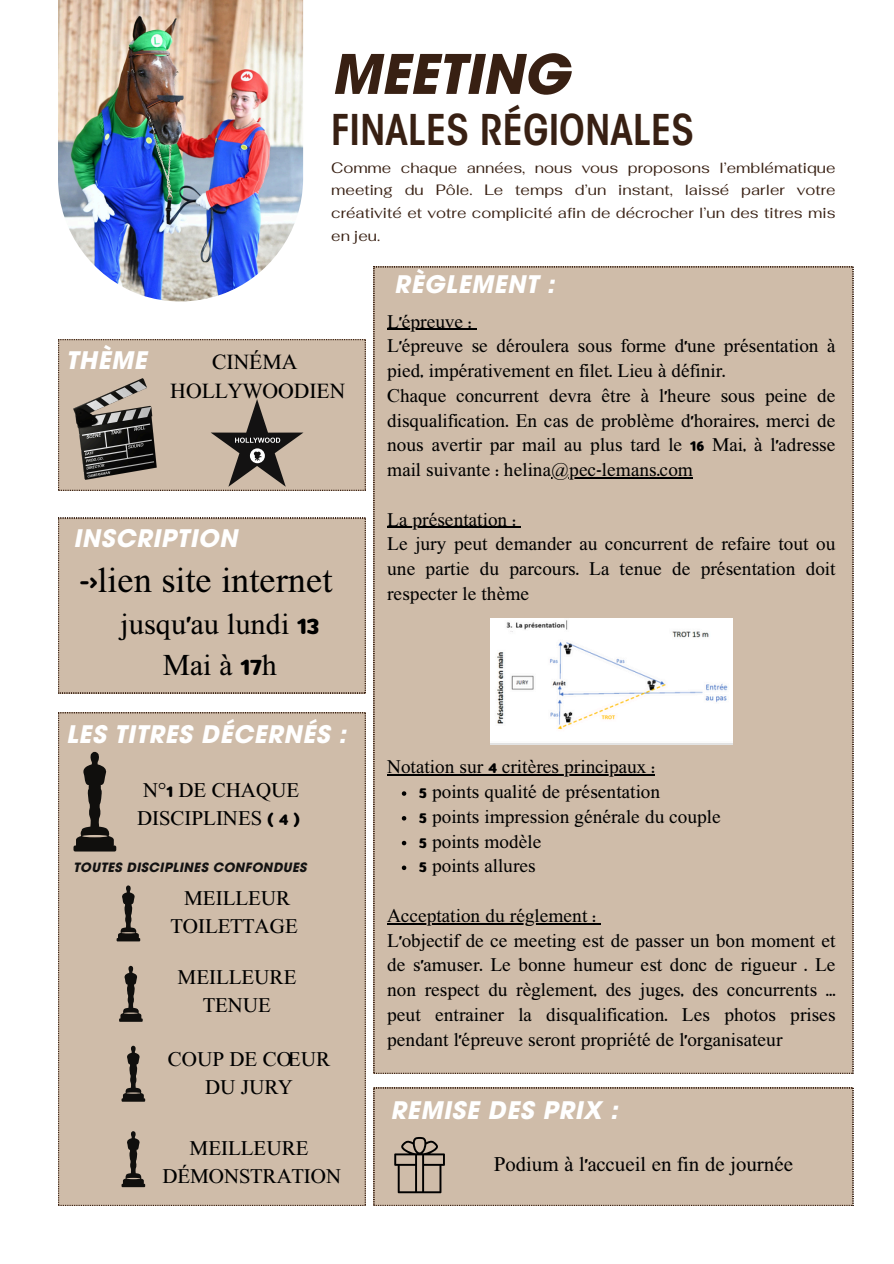
<style>
.page{position:relative;width:894px;height:1264px;background:#fff}
.page>*{position:absolute;margin:0;border:0;box-sizing:border-box;transform-origin:0 0}
.t1{font:italic 700 54px "ITC Avant Garde Std";color:#382013}
.t2{font:600 condensed 42px "ITC Avant Garde Std";color:#382013}
.t3{font:700 35.1px "Hollywood MF";color:#000}
.t4{font:700 29.55px/40.7px "Hollywood MF";color:#000;text-align:center}
.t5{font:italic 700 24px "ITC Avant Garde Std";letter-spacing:.03em;color:#fff}
.t6{font:700 21px/29.2px "Hollywood MF";color:#000;text-align:center}
.t7{font:700 20.4px/28px "Hollywood MF";color:#000;text-align:center}
.t8{font:700 18.9px/24.8px "Hollywood MF";color:#000;text-align:justify}
.t9{font:15px/22.5px "Fahkwang";color:#382013;text-align:justify}
.t10{font:italic 700 12.75px "ITC Avant Garde Std";letter-spacing:.03em;color:#131212}
</style>
<div class="page">
<img style="left:58px;top:0;width:245px;height:301px">
<div style="left:58px;top:518px;width:307px;height:175px;background:#cfbca9"></div>
<div style="left:58px;top:339px;width:307px;height:152px;background:#cfbca9"></div>
<div style="left:373px;top:1087px;width:480px;height:118px;background:#cfbca9"></div>
<div style="left:58px;top:712px;width:307px;height:493px;background:#cfbca9"></div>
<div style="left:373px;top:266px;width:480px;height:807px;background:#cfbca9"></div>
<img style="left:73px;top:378px;width:84px;height:101px">
<svg style="left:211px;top:399px;width:92px;height:88px;background:#988a7e"></svg>
<svg style="left:73px;top:751px;width:43px;height:100px;background:#82766a"></svg>
<svg style="left:117px;top:885px;width:23px;height:56px"></svg>
<svg style="left:119px;top:965px;width:24px;height:56px"></svg>
<svg style="left:121px;top:1045px;width:24px;height:56px"></svg>
<svg style="left:121px;top:1130px;width:24px;height:57px"></svg>
<svg style="left:394px;top:1136px;width:51px;height:57px;background:#9c8e7f"></svg>
<img style="left:490px;top:618px;width:242px;height:126px">
<hr style="left:387px;top:329px;width:84px;height:1px;background:#000">
<hr style="left:551px;top:477px;width:141px;height:1px;background:#000">
<hr style="left:387px;top:527px;width:128px;height:1px;background:#000">
<hr style="left:387px;top:774px;width:267px;height:1px;background:#000">
<svg style="left:401px;top:791px;width:5px;height:4px"></svg>
<svg style="left:401px;top:816px;width:5px;height:4px"></svg>
<svg style="left:401px;top:840px;width:5px;height:5px"></svg>
<svg style="left:401px;top:865px;width:5px;height:5px"></svg>
<hr style="left:387px;top:923px;width:208px;height:1px;background:#000">
<h5 class="t1" style="left:331px;top:54px;width:239px">MEETING</h5>
<p class="t2" style="left:331px;top:113px;width:364px">FINALES RÉGIONALES</p>
<p class="t9" style="left:331px;top:156px;width:505px">Comme chaque années, nous vous proposons l’emblématique meeting du Pôle. Le temps d’un instant, laissé parler votre créativité et votre complicité afin de décrocher l’un des titres mis en jeu.</p>
<h1 class="t5" style="left:66px;top:352px;width:82px">THÈME</h1>
<p class="t6" style="left:170px;top:348px;width:176px">CINÉMA<br>HOLLYWOODIEN</p>
<p class="t5" style="left:73px;top:529px;width:165px">INSCRIPTION</p>
<p class="t3" style="left:79px;top:564px;width:255px">-&gt;lien site internet</p>
<h6 class="t4" style="left:121px;top:604px;width:200px">jusqu’au lundi 13<br>Mai à 17h</h6>
<p class="t5" style="left:66px;top:724px;width:281px">LES TITRES DÉCERNÉS :</p>
<p class="t7" style="left:137px;top:776px;width:164px;text-align:left">N°1 DE CHAQUE<br>DISCIPLINES ( 4 )</p>
<p class="t10" style="left:73px;top:862px;width:234px">TOUTES DISCIPLINES CONFONDUES</p>
<p class="t7" style="left:171px;top:885px;width:128px">MEILLEUR<br>TOILETTAGE</p>
<p class="t7" style="left:177px;top:963px;width:120px">MEILLEURE<br>TENUE</p>
<p class="t7" style="left:168px;top:1045px;width:164px">COUP DE CŒUR<br>DU JURY</p>
<p class="t7" style="left:162px;top:1134px;width:180px">MEILLEURE<br>DÉMONSTRATION</p>
<p class="t5" style="left:394px;top:275px;width:162px">RÈGLEMENT :</p>
<p class="t8" style="left:387px;top:309px;width:86px">L’épreuve :</p>
<h5 class="t8" style="left:387px;top:334px;width:450px">L’épreuve se déroulera sous forme d’une présentation à pied, impérativement en filet. Lieu à définir.</h5>
<p class="t8" style="left:387px;top:384px;width:450px">Chaque concurrent devra être à l’heure sous peine de disqualification. En cas de problème d’horaires, merci de nous avertir par mail au plus tard le 16 Mai, à l’adresse mail suivante : helina@pec-lemans.com</p>
<h5 class="t8" style="left:387px;top:507px;width:130px">La présentation :</h5>
<h6 class="t8" style="left:387px;top:532px;width:450px">Le jury peut demander au concurrent de refaire tout ou une partie du parcours. La tenue de présentation doit respecter le thème</h6>
<p class="t8" style="left:387px;top:755px;width:269px">Notation sur 4 critères principaux :</p>
<p class="t8" style="left:419px;top:780px;width:242px">5 points qualité de présentation</p>
<h5 class="t8" style="left:419px;top:804px;width:303px">5 points impression générale du couple</h5>
<h3 class="t8" style="left:419px;top:829px;width:124px">5 points modèle</h3>
<h4 class="t8" style="left:419px;top:854px;width:118px">5 points allures</h4>
<p class="t8" style="left:387px;top:903px;width:210px">Acceptation du réglement :</p>
<h6 class="t8" style="left:387px;top:928px;width:450px">L’objectif de ce meeting est de passer un bon moment et de s’amuser. Le bonne humeur est donc de rigueur . Le non respect du règlement, des juges, des concurrents ... peut entrainer la disqualification. Les photos prises pendant l’épreuve seront propriété de l’organisateur</h6>
<p class="t5" style="left:390px;top:1101px;width:229px">REMISE DES PRIX :</p>
<p class="t7" style="left:493px;top:1151px;width:301px">Podium à l’accueil en fin de journée</p>
</div>
